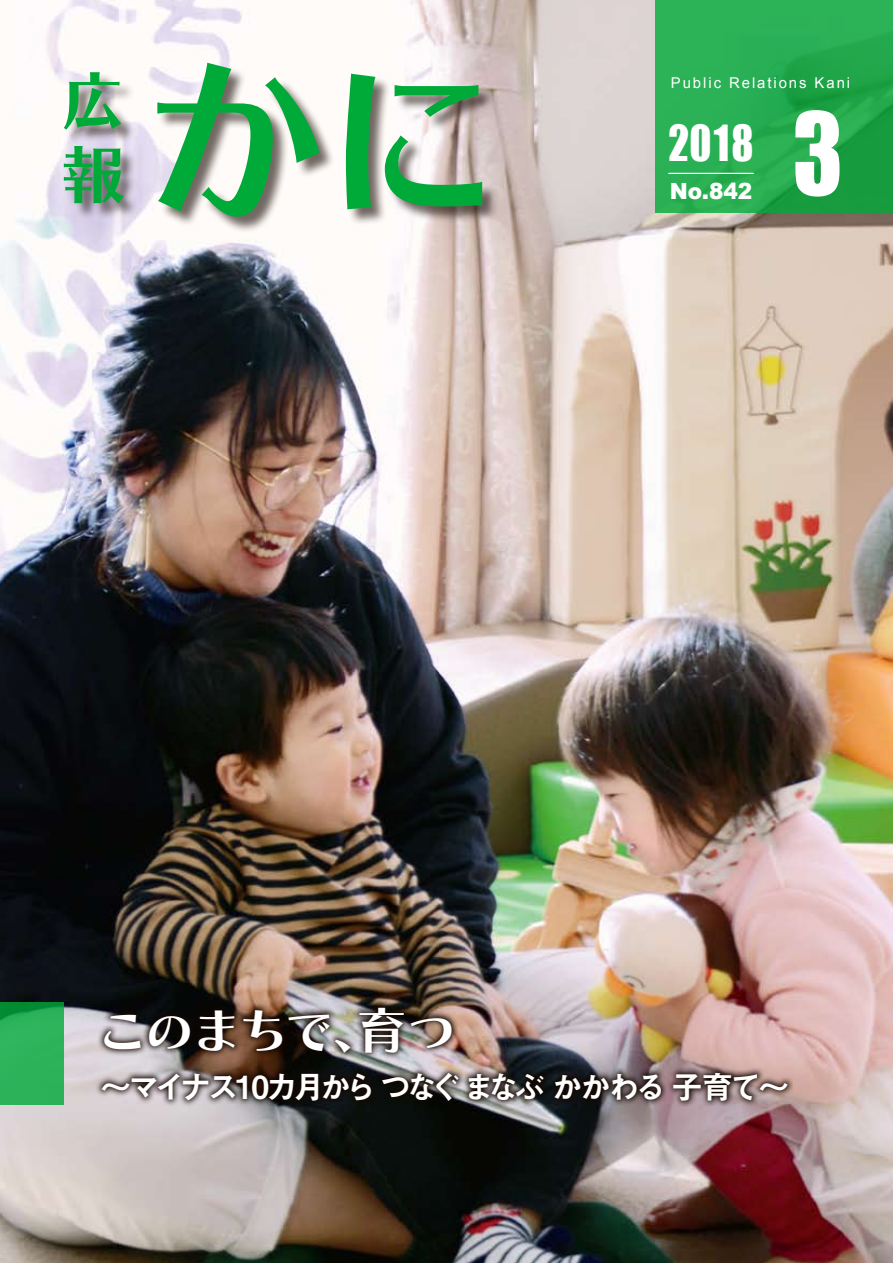
<style>
.page{position:relative;width:893px;height:1263px;background:#fff}
.page>*{position:absolute;margin:0;border:0;box-sizing:border-box;transform-origin:0 0}
.t1{font:105.3px "Impact";color:#fff;scale:.9 1}
.t2{font:49.95px "Chiaro Std B";letter-spacing:-.055em;color:#fff}
.t3{font:45.75px "Impact";color:#fff;scale:.9 1}
.t4{font:31.95px "Midashi Go Pr 6 N MB31";letter-spacing:-.13em;color:#fff}
.t5{font:900 22.35px "Arial";color:#fff}
.t6{font:14.85px "Arial";letter-spacing:.13em;color:#fff}
</style>
<div class="page">
<img style="left:0;top:0;width:893px;height:1263px">
<svg style="left:655px;top:0;width:238px;height:213px;background:#25ab4f"></svg>
<svg style="left:0;top:1003px;width:64px;height:102px;background:#28af56"></svg>
<hr style="left:668px;top:173px;width:85px;height:1px;background:#fff">
<img style="left:93px;top:998px;width:700px;height:108px">
<div style="left:64px;top:63px;width:434px;height:170px;background:#140700;opacity:.6"></div>
<svg style="left:157px;top:63px;width:163px;height:154px"></svg>
<svg style="left:346px;top:74px;width:136px;height:135px"></svg>
<svg style="left:64px;top:72px;width:57px;height:58px"></svg>
<svg style="left:64px;top:146px;width:59px;height:57px;background:#53a874"></svg>
<p class="t6" style="left:671px;top:73px;width:52px">Public</p>
<h3 class="t3" style="left:669px;top:107px;width:96px">2018</h3>
<p class="t6" style="left:729px;top:73px;width:79px">Relations</p>
<p class="t6" style="left:815px;top:73px;width:37px">Kani</p>
<h1 class="t1" style="left:793px;top:72px;width:57px">3</h1>
<p class="t5" style="left:670px;top:175px;width:84px">No.842</p>
<h2 class="t2" style="left:97px;top:999px;width:361px">このまちで育つ</h2>
<h2 class="t2" style="left:331px;top:999px;width:51px">、</h2>
<p class="t4" style="left:100px;top:1061px;width:691px">～マイナス10カ月からつなぐまなぶかかわる子育て~</p>
</div>
